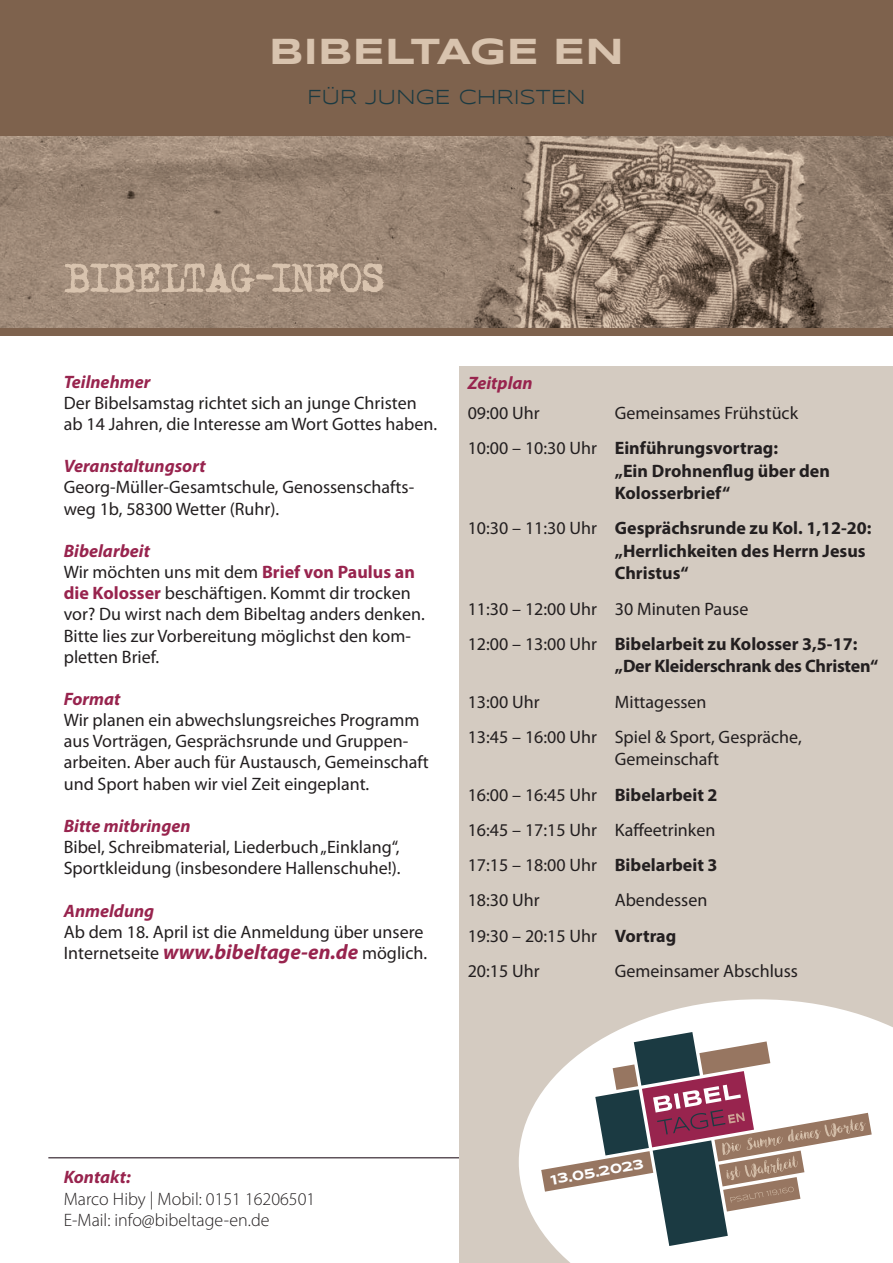
<style>
.page{position:relative;width:893px;height:1263px;background:#fff}
.page>*{position:absolute;margin:0;border:0;box-sizing:border-box;transform-origin:0 0}
.t1{font:700 37.5px "Syncopate";letter-spacing:-.005em;color:#d8c3ae}
.t2{font:21px "Syncopate";letter-spacing:-.005em;color:#1b3a42}
.t3{font:18px/21.1px "Myriad Pro";color:#231f20}
.t4{font:700 18px/22.5px "Myriad Pro";color:#231f20}
.t5{font:italic 700 18px "Myriad Pro";color:#98244e}
.t6{font:300 18px/21.6px "Myriad Pro";color:#231f20}
.t7{font:700 13.8px "Syncopate";color:#fff}
.s1{font-weight:700;font-style:italic;color:#98244e}
.s2{font-weight:700;color:#98244e}
.s3{font-weight:700;font-style:italic;font-size:21px;color:#98244e}
.s4{font-weight:700}
.s5{font-weight:400}
</style>
<div class="page">
<div style="left:0;top:0;width:893px;height:327px;background:#7e624d"></div>
<div style="left:0;top:327px;width:893px;height:9px;background:#7e624d"></div>
<hr style="left:48px;top:1157px;width:459px;height:1px;background:#5f535a">
<div style="left:459px;top:367px;width:434px;height:896px;background:#d4cbc1"></div>
<svg style="left:519px;top:999px;width:374px;height:264px;fill:#fff"></svg>
<img style="left:0;top:136px;width:893px;height:191px">
<svg style="left:65px;top:263px;width:319px;height:30px;background:#b5a08d"></svg>
<svg style="left:541px;top:1032px;width:331px;height:214px;background:#c2b9ba"></svg>
<h1 class="t1" style="left:269px;top:28px;width:357px">BIBELTAGE EN</h1>
<p class="t2" style="left:307px;top:85px;width:280px">FÜR JUNGE CHRISTEN</p>
<p class="t5" style="left:64px;top:370px;width:88px">Teilnehmer</p>
<p class="t3" style="left:64px;top:392px;width:375px">Der Bibelsamstag richtet sich an junge Christen ab 14 Jahren, die Interesse am Wort Gottes haben.</p>
<p class="t5" style="left:64px;top:455px;width:143px">Veranstaltungsort</p>
<p class="t3" style="left:64px;top:477px;width:352px">Georg-Müller-Gesamtschule, Genossenschafts&shy;weg 1b, 58300 Wetter (Ruhr).</p>
<p class="t3" style="left:64px;top:540px;width:362px"><span class="s1">Bibelarbeit<br></span>Wir möchten uns mit dem <span class="s2">Brief von Paulus an die Kolosser</span> beschäftigen. Kommt dir trocken vor? Du wirst nach dem Bibeltag anders denken.<br>Bitte lies zur Vorbereitung möglichst den kom&shy;pletten Brief.</p>
<p class="t5" style="left:64px;top:687px;width:58px">Format</p>
<p class="t3" style="left:64px;top:709px;width:367px">Wir planen ein abwechslungsreiches Programm aus Vorträgen, Gesprächsrunde und Gruppen&shy;arbeiten. Aber auch für Austausch, Gemeinschaft und Sport haben wir viel Zeit eingeplant.</p>
<p class="t5" style="left:64px;top:814px;width:128px">Bitte mitbringen</p>
<p class="t3" style="left:64px;top:836px;width:338px">Bibel, Schreibmaterial, Liederbuch „Einklang“,<br>Sportkleidung (insbesondere Hallenschuhe!).</p>
<p class="t5" style="left:64px;top:899px;width:92px">Anmeldung</p>
<p class="t3" style="left:64px;top:921px;width:365px">Ab dem 18. April ist die Anmeldung über unsere<br>Internetseite <span class="s3">www.bibeltage-en.de</span> möglich.</p>
<p class="t5" style="left:468px;top:371px;width:66px">Zeitplan</p>
<p class="t3" style="left:468px;top:402px;width:73px">09:00 Uhr</p>
<p class="t3" style="left:468px;top:395px;width:332px;line-height:35.2px;text-indent:147px">Gemeinsames Frühstück<br>10:00 – 10:30 Uhr <span class="s4">Einführungsvortrag:</span></p>
<p class="t4" style="left:615px;top:459px;width:217px">„Ein Drohnenflug über den<br>Kolosserbrief“</p>
<p class="t4" style="left:615px;top:516px;width:258px;text-indent:-147px"><span class="s5">10:30 – 11:30 Uhr</span> Gesprächsrunde zu Kol. 1,12-20: „Herrlichkeiten des Herrn Jesus<br>Christus“</p>
<p class="t3" style="left:468px;top:591px;width:391px;line-height:35.2px">11:30 – 12:00 Uhr 30 Minuten Pause<br>12:00 – 13:00 Uhr <span class="s4">Bibelarbeit zu Kolosser 3,5-17:</span></p>
<p class="t4" style="left:615px;top:654px;width:265px">„Der Kleiderschrank des Christen“</p>
<p class="t3" style="left:468px;top:691px;width:73px">13:00 Uhr</p>
<p class="t3" style="left:468px;top:684px;width:336px;line-height:35.2px;text-indent:147px">Mittagessen<br>13:45 – 16:00 Uhr Spiel &amp; Sport, Gespräche,</p>
<p class="t3" style="left:468px;top:741px;width:253px;line-height:35.2px;text-indent:147px">Gemeinschaft<br>16:00 – 16:45 Uhr <span class="s4">Bibelarbeit 2<br></span>16:45 – 17:15 Uhr Kaffeetrinken<br>17:15 – 18:00 Uhr <span class="s4">Bibelarbeit 3<br></span>18:30 Uhr</p>
<p class="t3" style="left:468px;top:882px;width:241px;line-height:35.2px;text-indent:147px">Abendessen<br>19:30 – 20:15 Uhr <span class="s4">Vortrag<br></span>20:15 Uhr</p>
<p class="t3" style="left:615px;top:960px;width:185px">Gemeinsamer Abschluss</p>
<p class="t5" style="left:64px;top:1165px;width:68px">Kontakt:</p>
<p class="t6" style="left:64px;top:1188px;width:253px">Marco Hiby | Mobil: 0151 16206501<br>E-Mail: info@bibeltage-en.de</p>
<p class="t7" style="left:550px;top:1172px;width:95px;rotate:-10deg">13.05.2023</p>
</div>
